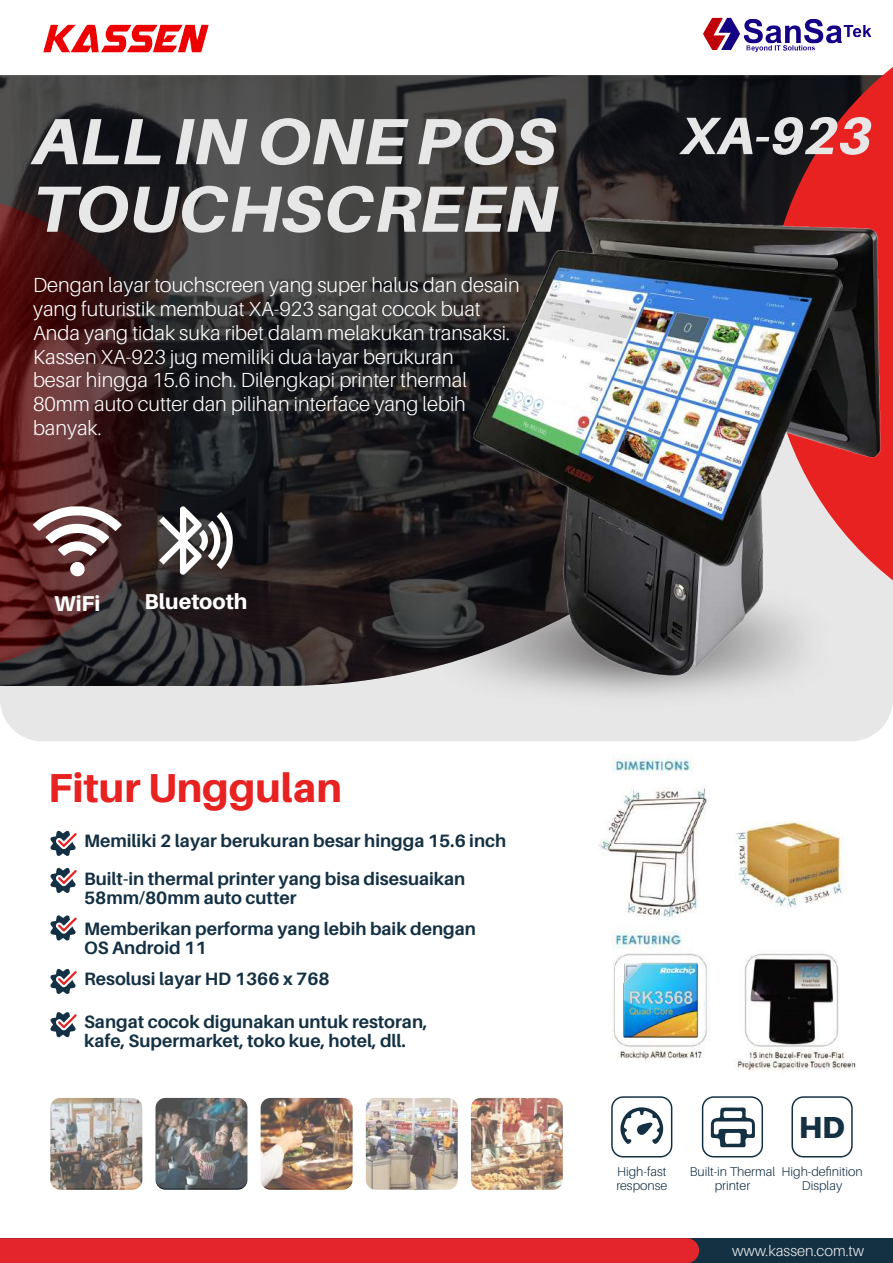
<style>
.page{position:relative;width:893px;height:1263px;background:#fff}
.page>*{position:absolute;margin:0;border:0;box-sizing:border-box;transform-origin:0 0}
.t1{font:italic 800 65.4px/67.5px "Aileron";color:#e7e7e7;scale:1.05 1}
.t2{font:italic 800 52.65px "Aileron";color:#e7e7e7}
.t3{font:800 40.5px "Aileron";color:#e82121}
.t4{font:900 30.45px "Aileron";color:#143144}
.t5{font:800 21.45px "Aileron";color:#fff}
.t6{font:300 20.4px/23.9px "Aileron";color:#fff}
.t7{font:700 17.85px/37px "Aileron";color:#143144}
.t8{font:300 15px "Aileron";color:#ededed}
.t9{font:300 12.75px/14.4px "Aileron";color:#143144;text-align:center}
</style>
<div class="page">
<img style="left:50px;top:1097px;width:92px;height:92px;border-radius:10px">
<svg style="left:156px;top:1097px;width:91px;height:92px;background:#707273"></svg>
<img style="left:261px;top:1097px;width:91px;height:92px;border-radius:10px">
<img style="left:366px;top:1098px;width:92px;height:92px;border-radius:10px">
<img style="left:471px;top:1098px;width:92px;height:92px;border-radius:10px">
<div style="left:791px;top:1096px;width:62px;height:61px;border:2px solid #143144;border-radius:11px"></div>
<div style="left:702px;top:1096px;width:61px;height:61px;border:2px solid #143144;border-radius:11px"></div>
<div style="left:611px;top:1096px;width:61px;height:61px;border:2px solid #143144;border-radius:11px"></div>
<svg style="left:620px;top:1107px;width:44px;height:37px"></svg>
<svg style="left:711px;top:1107px;width:44px;height:40px"></svg>
<div style="left:0;top:686px;width:879px;height:55px;background:#e7e7e7"></div>
<img style="left:0;top:75px;width:768px;height:611px">
<img style="left:43px;top:24px;width:166px;height:29px">
<svg style="left:768px;top:67px;width:125px;height:489px;background:#892729"></svg>
<svg style="left:0;top:194px;width:172px;height:478px;background:#422122"></svg>
<div style="left:0;top:1238px;width:893px;height:25px;background:#143144"></div>
<div style="left:0;top:1238px;width:699px;height:25px;background:#e3252c"></div>
<img style="left:316px;top:556px;width:577px;height:174px">
<svg style="left:50px;top:830px;width:27px;height:26px"></svg>
<svg style="left:50px;top:867px;width:27px;height:26px"></svg>
<svg style="left:50px;top:968px;width:27px;height:26px"></svg>
<svg style="left:50px;top:915px;width:27px;height:26px"></svg>
<svg style="left:50px;top:1012px;width:27px;height:26px"></svg>
<img style="left:469px;top:205px;width:423px;height:473px">
<svg style="left:33px;top:506px;width:89px;height:50px"></svg>
<div style="left:70px;top:562px;width:15px;height:14px;background:#fff;border-radius:50%"></div>
<svg style="left:159px;top:506px;width:74px;height:69px"></svg>
<img style="left:599px;top:755px;width:257px;height:316px">
<div style="left:615px;top:966px;width:89px;height:73px;background:#fff;border-radius:9px"></div>
<img style="left:621px;top:959px;width:81px;height:81px">
<img style="left:703px;top:17px;width:169px;height:35px">
<h1 class="t1" style="left:33px;top:108px;width:501px">ALL IN ONE POS<br>TOUCHSCREEN</h1>
<p class="t6" style="left:33px;top:273px;width:488px">Dengan layar touchscreen yang super halus dan desain yang futuristik membuat XA-923 sangat cocok buat Anda yang tidak suka ribet dalam melakukan transaksi.<br>Kassen XA-923 jug memiliki dua layar berukuran<br>besar hingga 15.6 inch. Dilengkapi printer thermal 80mm auto cutter dan pilihan interface yang lebih banyak.</p>
<p class="t5" style="left:54px;top:591px;width:48px">WiFi</p>
<p class="t5" style="left:145px;top:589px;width:104px">Bluetooth</p>
<h2 class="t2" style="left:682px;top:106px;width:191px">XA-923</h2>
<h3 class="t3" style="left:48px;top:765px;width:295px">Fitur Unggulan</h3>
<p class="t7" style="left:84px;top:823px;width:424px">Memiliki 2 layar berukuran besar hingga 15.6 inch<br>Built-in thermal printer yang bisa disesuaikan</p>
<p class="t7" style="left:84px;top:882px;width:393px;line-height:31px">58mm/80mm auto cutter<br>Memberikan performa yang lebih baik dengan</p>
<p class="t7" style="left:84px;top:933px;width:247px;line-height:30.6px">OS Android 11<br>Resolusi layar HD 1366 x 768</p>
<p class="t7" style="left:84px;top:1012px;width:345px;line-height:19.4px">Sangat cocok digunakan untuk restoran, kafe, Supermarket, toko kue, hotel, dll.</p>
<p class="t9" style="left:616px;top:1164px;width:52px;text-align:left">High-fast response</p>
<h3 class="t4" style="left:799px;top:1109px;width:48px">HD</h3>
<p class="t9" style="left:782px;top:1164px;width:83px">High-definition<br>Display</p>
<p class="t9" style="left:690px;top:1164px;width:87px">Built-in Thermal printer</p>
<p class="t8" style="left:732px;top:1242px;width:134px">www.kassen.com.tw</p>
</div>
